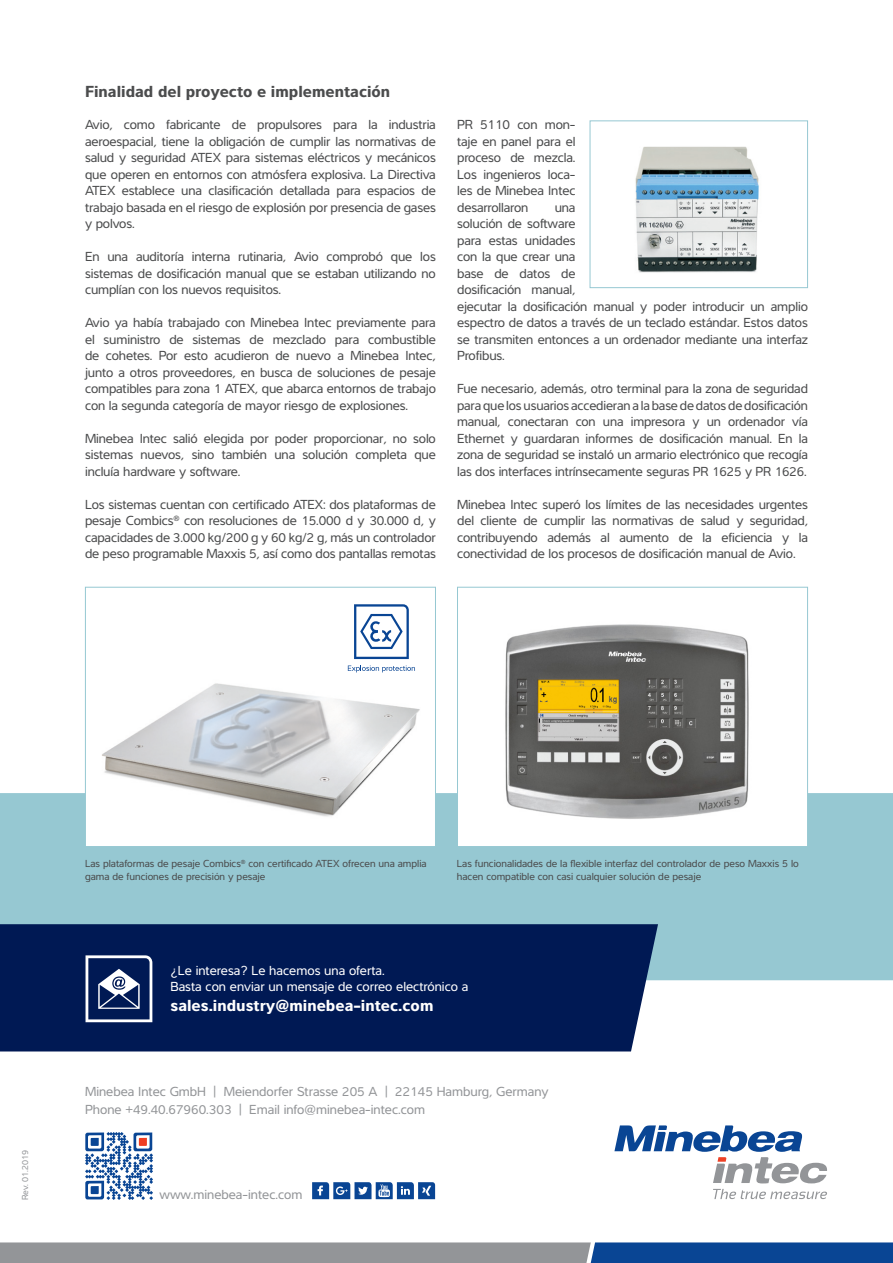
<style>
.page{position:relative;width:893px;height:1263px;background:#fff}
.page>*{position:absolute;margin:0;border:0;box-sizing:border-box;transform-origin:0 0}
.t1{font:700 16.5px "Interval Pro";color:#4b4c4d}
.t2{font:700 16.5px "Interval Pro";color:#fff}
.t3{font:13.5px/16.5px "Interval Pro";letter-spacing:-.01em;color:#4b4c4d;text-align:justify}
.t4{font:13.5px/18px "Interval Pro";color:#939598}
.t5{font:13.5px/16.2px "Interval Pro";color:#fff}
.t6{font:10.5px/12.6px "Interval Pro";color:#4b4c4d}
.t7{font:9px "Interval Pro";color:#939598}
.s1{font-weight:500}
</style>
<div class="page">
<svg style="left:312px;top:1182px;width:123px;height:17px"></svg>
<div style="left:0;top:793px;width:893px;height:187px;background:#96c8d2"></div>
<svg style="left:85px;top:1132px;width:68px;height:68px"></svg>
<svg style="left:614px;top:1125px;width:213px;height:58px"></svg>
<svg style="left:713px;top:1189px;width:114px;height:10px"></svg>
<div style="left:85px;top:587px;width:351px;height:260px;background:#fff;border:1px solid #96c8d2"></div>
<div style="left:457px;top:587px;width:351px;height:260px;background:#fff;border:1px solid #96c8d2"></div>
<img style="left:505px;top:624px;width:244px;height:195px">
<img style="left:102px;top:672px;width:318px;height:145px">
<svg style="left:354px;top:604px;width:55px;height:55px"></svg>
<svg style="left:348px;top:665px;width:67px;height:7px"></svg>
<svg style="left:0;top:1242px;width:893px;height:21px;background:#687d99"></svg>
<div style="left:0;top:924px;width:658px;height:127px;background:#001954"></div>
<svg style="left:86px;top:955px;width:66px;height:67px;background:#4b5d86"></svg>
<div style="left:590px;top:120px;width:218px;height:168px;background:#fff;border:1px solid #96c8d2"></div>
<img style="left:635px;top:146px;width:124px;height:127px">
<p class="t1" style="left:85px;top:79px;width:307px">Finalidad del proyecto e implementación</p>
<p class="t3" style="left:85px;top:116px;width:352px">Avio, como fabricante de propulsores para la industria aeroespacial, tiene la obligación de cumplir las normativas de salud y seguridad ATEX para sistemas eléctricos y mecánicos que operen en entornos con atmósfera explosiva. La Directiva ATEX establece una clasificación detallada para espacios de trabajo basada en el riesgo de explosión por presencia de gases y polvos.</p>
<p class="t3" style="left:85px;top:248px;width:352px">En una auditoría interna rutinaria, Avio comprobó que los sistemas de dosificación manual que se estaban utilizando no cumplían con los nuevos requisitos.</p>
<p class="t3" style="left:85px;top:314px;width:352px">Avio ya había trabajado con Minebea Intec previamente para el suministro de sistemas de mezclado para combustible de cohetes. Por esto acudieron de nuevo a Minebea Intec, junto a otros proveedores, en busca de soluciones de pesaje compatibles para zona 1 ATEX, que abarca entornos de trabajo con la segunda categoría de mayor riesgo de explosiones.</p>
<p class="t3" style="left:85px;top:429px;width:352px">Minebea Intec salió elegida por poder proporcionar, no solo sistemas nuevos, sino también una solución completa que incluía hardware y software.</p>
<p class="t3" style="left:85px;top:495px;width:352px">Los sistemas cuentan con certificado ATEX: dos plataformas de pesaje Combics<sup>®</sup> con resoluciones de 15.000 d y 30.000 d, y capacidades de 3.000 kg/200 g y 60 kg/2 g, más un controlador de peso programable Maxxis 5, así como dos pantallas remotas</p>
<p class="t3" style="left:457px;top:116px;width:120px">PR 5110 con mon&shy;taje en panel para el proceso de mezcla.<br>Los ingenieros loca&shy;les de Minebea Intec desarrollaron</p>
<p class="t3" style="left:457px;top:198px;width:352px;text-align:left;text-indent:98px">una<br>solución de software<br>para estas unidades<br>con la que crear una<br>base de datos de<br>dosificación manual,<br>ejecutar la dosificación manual y poder introducir un amplio espectro de datos a través de un teclado estándar. Estos datos se transmiten entonces a un ordenador mediante una interfaz<br>Profibus.</p>
<p class="t3" style="left:457px;top:380px;width:352px">Fue necesario, además, otro terminal para la zona de seguridad para que los usuarios accedieran a la base de datos de dosificación manual, conectaran con una impresora y un ordenador vía Ethernet y guardaran informes de dosificación manual. En la zona de seguridad se instaló un armario electrónico que recogía las dos interfaces intrínsecamente seguras PR 1625 y PR 1626.</p>
<p class="t3" style="left:457px;top:495px;width:352px">Minebea Intec superó los límites de las necesidades urgentes del cliente de cumplir las normativas de salud y seguridad, contribuyendo además al aumento de la eficiencia y la conectividad de los procesos de dosificación manual de Avio.</p>
<p class="t7" style="left:18px;top:1200px;width:52px;rotate:-90deg">Rev. 01.2019</p>
<p class="t6" style="left:85px;top:857px;width:343px">Las plataformas de pesaje Combics<sup>®</sup> con certificado ATEX ofrecen una amplia gama de funciones de precisión y pesaje</p>
<p class="t6" style="left:457px;top:857px;width:343px">Las funcionalidades de la flexible interfaz del controlador de peso Maxxis 5 lo hacen compatible con casi cualquier solución de pesaje</p>
<p class="t5" style="left:171px;top:962px;width:299px">¿Le interesa? Le hacemos una oferta.<br>Basta con enviar un mensaje de correo electrónico a</p>
<p class="t2" style="left:171px;top:992px;width:264px">sales.industry@minebea-intec.com</p>
<p class="t4" style="left:85px;top:1081px;width:465px">Minebea Intec GmbH <span class="s1">|</span> Meiendorfer Strasse 205 A <span class="s1">|</span> 22145 Hamburg, Germany<br>Phone +49.40.67960.303 <span class="s1">|</span> Email info@minebea-intec.com</p>
<p class="t4" style="left:159px;top:1185px;width:144px">www.minebea-intec.com</p>
</div>
